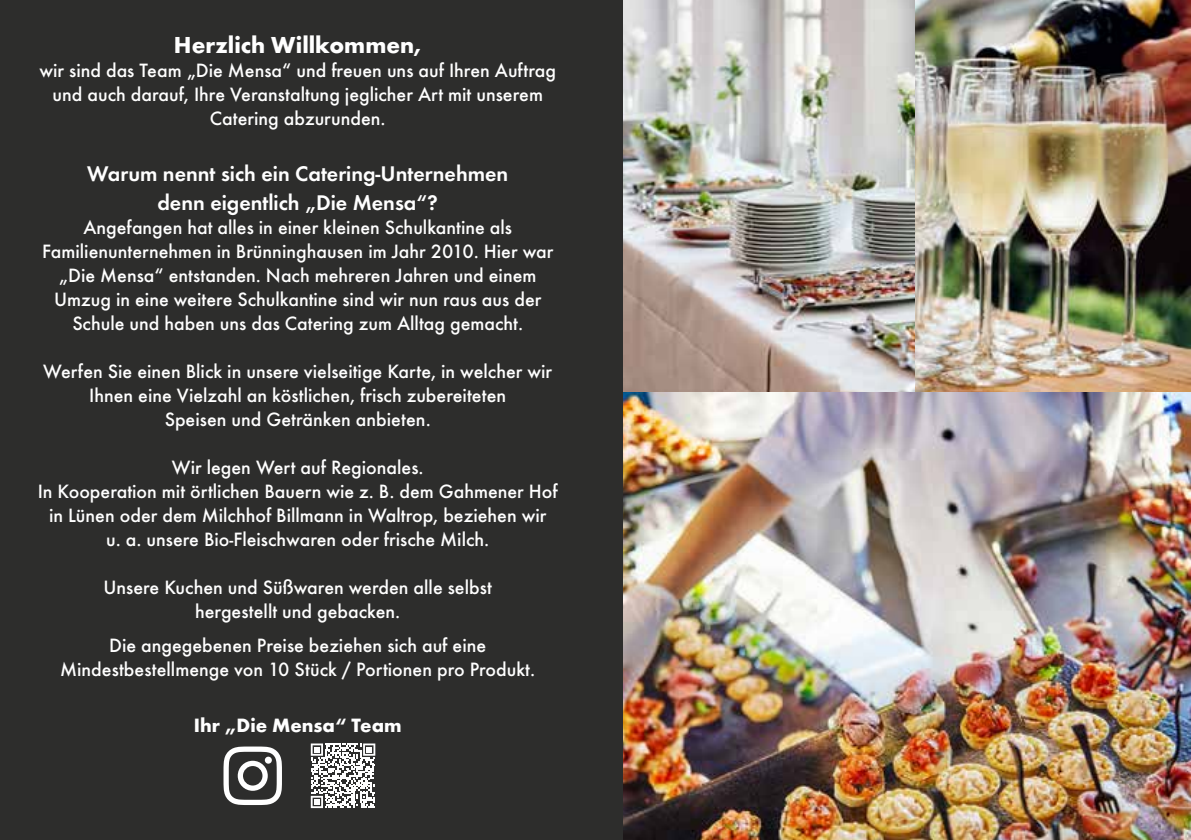
<style>
.page{position:relative;width:1191px;height:840px;background:#fff}
.page>*{position:absolute;margin:0;border:0;box-sizing:border-box;transform-origin:0 0}
.t1{font:700 24px "Futura TOT";color:#fff}
.t2{font:600 22px/28.8px "Futura TOT";color:#fff;text-align:center}
.t3{font:500 20px/24px "Futura TOT";color:#fff;text-align:center}
.t4{font:700 20px "Futura TOT";color:#fff}
</style>
<div class="page">
<div style="left:0;top:0;width:1191px;height:839px;background:#2d2d2c"></div>
<img style="left:624px;top:0;width:567px;height:839px">
<svg style="left:223px;top:746px;width:59px;height:58px"></svg>
<div style="left:265px;top:756px;width:7px;height:7px;background:#fff;border-radius:50%"></div>
<svg style="left:311px;top:743px;width:64px;height:64px"></svg>
<p class="t1" style="left:174px;top:30px;width:249px">Herzlich Willkommen,</p>
<p class="t3" style="left:39px;top:59px;width:518px">wir sind das Team „Die Mensa“ und freuen uns auf Ihren Auftrag und auch darauf, Ihre Veranstaltung jeglicher Art mit unserem<br>Catering abzurunden.</p>
<p class="t2" style="left:87px;top:159px;width:422px">Warum nennt sich ein Catering-Unternehmen denn eigentlich „Die Mensa“?</p>
<p class="t3" style="left:42px;top:215px;width:513px">Angefangen hat alles in einer kleinen Schulkantine als Familienunternehmen in Brünninghausen im Jahr 2010. Hier war „Die Mensa“ entstanden. Nach mehreren Jahren und einem Umzug in eine weitere Schulkantine sind wir nun raus aus der Schule und haben uns das Catering zum Alltag gemacht.</p>
<p class="t3" style="left:43px;top:359px;width:510px">Werfen Sie einen Blick in unsere vielseitige Karte, in welcher wir<br>Ihnen eine Vielzahl an köstlichen, frisch zubereiteten<br>Speisen und Getränken anbieten.</p>
<p class="t3" style="left:38px;top:455px;width:521px">Wir legen Wert auf Regionales.<br>In Kooperation mit örtlichen Bauern wie z. B. dem Gahmener Hof in Lünen oder dem Milchhof Billmann in Waltrop, beziehen wir<br>u. a. unsere Bio-Fleischwaren oder frische Milch.</p>
<p class="t3" style="left:103px;top:575px;width:390px">Unsere Kuchen und Süßwaren werden alle selbst hergestellt und gebacken.</p>
<p class="t3" style="left:60px;top:633px;width:476px">Die angegebenen Preise beziehen sich auf eine<br>Mindestbestellmenge von 10 Stück / Portionen pro Produkt.</p>
<p class="t4" style="left:194px;top:712px;width:209px">Ihr „Die Mensa“ Team</p>
</div>
